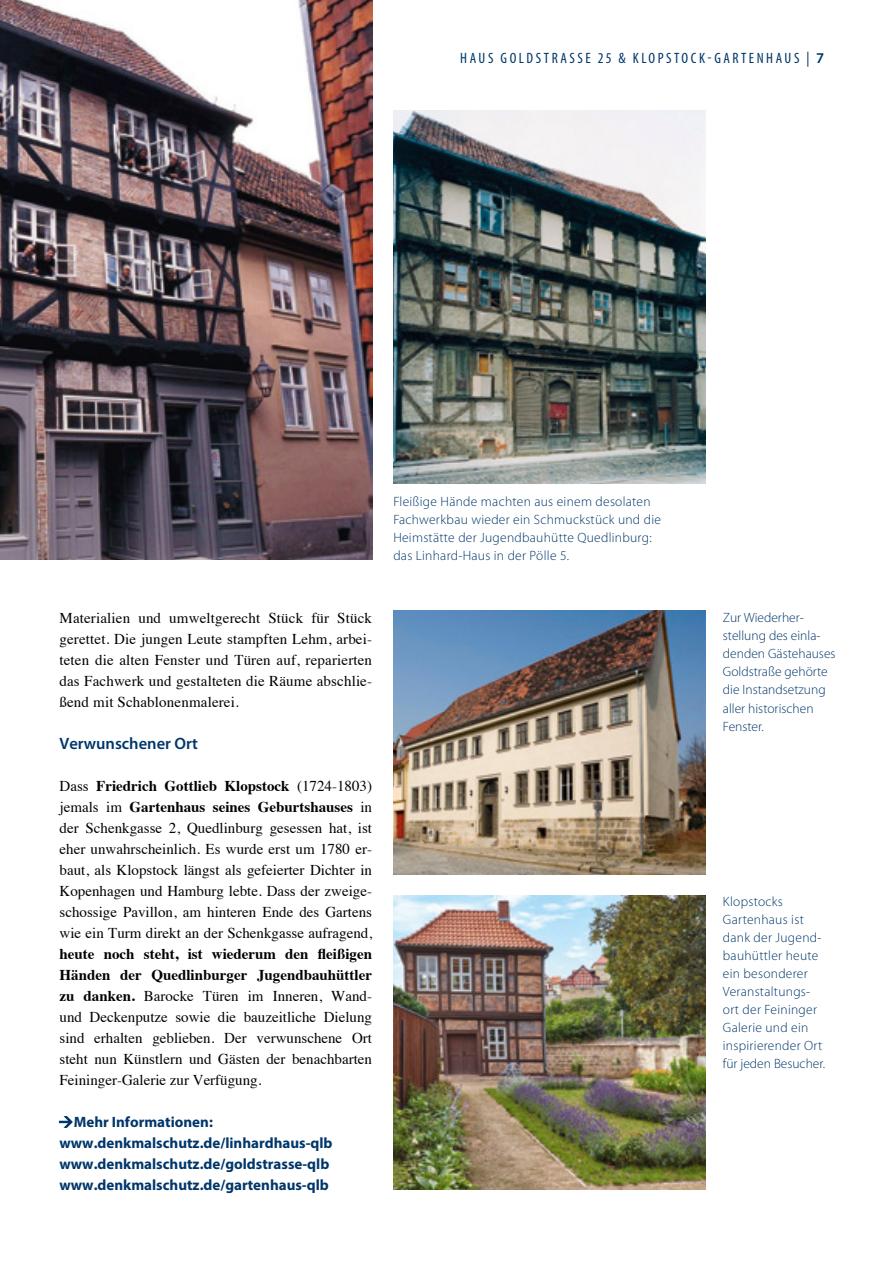
<style>
.page{position:relative;width:893px;height:1263px;background:#fff}
.page>*{position:absolute;margin:0;border:0;box-sizing:border-box;transform-origin:0 0}
._04_ZwiTi_Beileger{font:600 16.5px "Myriad Pro";color:#00366a}
._03_Text{font:15px/21px "Times";letter-spacing:.005em;color:#000;text-align:justify}
._04_ZwiTi_Beileger-2{font:700 15px/21px "Myriad Pro";color:#00366a}
.t1{font:condensed 15px "Myriad Pro";letter-spacing:.17em;color:#00366a}
._05_Bu{font:300 13.5px/18px "Myriad Pro";letter-spacing:.02em;color:#00366a}
._05_Bu-2{font:300 13.5px/18px "Myriad Pro";color:#00366a}
.s1{font-weight:600;font-stretch:normal}
.s2{font-weight:700}
.s3{font-family:"Arrowdyn";font-weight:500}
</style>
<div class="page">
<img style="left:0;top:0;width:372px;height:560px">
<svg style="left:58px;top:1116px;width:15px;height:12px"></svg>
<img style="left:393px;top:111px;width:313px;height:373px">
<img style="left:393px;top:611px;width:313px;height:264px">
<img style="left:393px;top:896px;width:313px;height:294px">
<p class="t1" style="left:460px;top:50px;width:365px">HAUS GOLDSTRASSE 25 &amp; KLOPSTOCK-GARTENHAUS | <span class="s1">7</span></p>
<p class="_03_Text" style="left:60px;top:606px;width:314px">Materialien und umweltgerecht Stück für Stück gerettet. Die jungen Leute stampften Lehm, arbei&shy;teten die alten Fenster und Türen auf, reparierten das Fachwerk und gestalteten die Räume abschlie&shy;ßend mit Schablonenmalerei.</p>
<p class="_04_ZwiTi_Beileger" style="left:60px;top:734px;width:140px">Verwunschener Ort</p>
<p class="_03_Text" style="left:60px;top:774px;width:314px">Dass <span class="s2">Friedrich Gottlieb Klopstock</span> (1724-1803) jemals im <span class="s2">Gartenhaus seines Geburtshauses</span> in der Schenkgasse 2, Quedlinburg gesessen hat, ist eher unwahrscheinlich. Es wurde erst um 1780 er&shy;baut, als Klopstock längst als gefeierter Dichter in Kopenhagen und Hamburg lebte. Dass der zweige&shy;schossige Pavillon, am hinteren Ende des Gartens wie ein Turm direkt an der Schenkgasse aufragend, <span class="s2">heute noch steht, ist wiederum den fleißigen Händen der Quedlinburger Jugendbauhüttler zu danken.</span> Barocke Türen im Inneren, Wand&shy;und Deckenputze sowie die bauzeitliche Dielung sind erhalten geblieben. Der verwunschene Ort steht nun Künstlern und Gästen der benachbarten Feininger-Galerie zur Verfügung.</p>
<p class="_04_ZwiTi_Beileger-2" style="left:60px;top:1111px;width:275px"><span class="s3">e</span>Mehr Informationen: www.denkmalschutz.de/linhardhaus-qlb</p>
<p class="_04_ZwiTi_Beileger-2" style="left:60px;top:1153px;width:271px">www.denkmalschutz.de/goldstrasse-qlb</p>
<p class="_04_ZwiTi_Beileger-2" style="left:60px;top:1174px;width:271px">www.denkmalschutz.de/gartenhaus-qlb</p>
<p class="_05_Bu" style="left:393px;top:493px;width:269px">Fleißige Hände machten aus einem desolaten Fachwerkbau wieder ein Schmuckstück und die Heimstätte der Jugendbauhütte Quedlinburg: das Linhard-Haus in der Pölle 5.</p>
<p class="_05_Bu-2" style="left:723px;top:609px;width:114px">Zur Wiederher&shy;stellung des einla&shy;denden Gästehauses<br>Goldstraße gehörte die Instandsetzung aller historischen<br>Fenster.</p>
<p class="_05_Bu" style="left:723px;top:893px;width:104px">Klopstocks<br>Gartenhaus ist dank der Jugend&shy;bauhüttler heute ein besonderer<br>Veranstaltungs&shy;ort der Feininger<br>Galerie und ein inspirierender Ort für jeden Besucher.</p>
</div>
